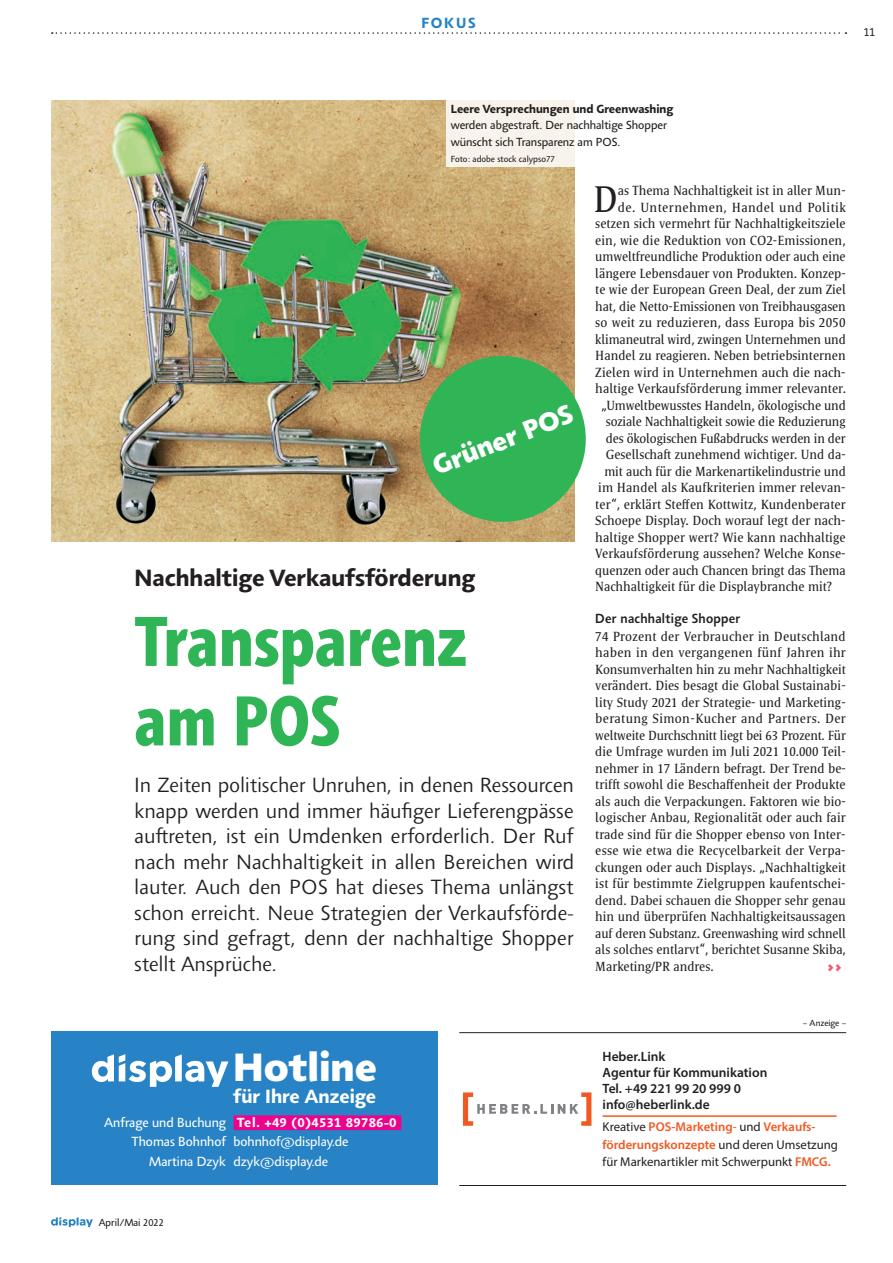
<style>
.page{position:relative;width:893px;height:1263px;background:#fff}
.page>*{position:absolute;margin:0;border:0;box-sizing:border-box;transform-origin:0 0}
.disp_Artikel_Headlin{font:800 condensed 72px/79.5px "Agilita LT Pro";color:#2fb456}
.t1{font:800 40.35px "Agilita LT Pro";color:#fff}
.disp_Artikel_Fließte{font:37.8px "Satero Serif LT Pro";color:#231f20}
.t2{font:800 27px "Agilita LT Pro";color:#fff}
.disp_Artikel_Subhead{font:700 24px "Agilita LT Pro";color:#231f20}
.disp_Artikel_Vorspan{font:300 21px/25.5px "Agilita LT Pro";letter-spacing:.005em;color:#231f20;text-align:justify}
.t3{font:700 19.5px "Agilita LT Pro";color:#fff}
.t4{font:700 15px "Agilita LT Pro";letter-spacing:.115em;color:#2783c5}
.disp_Artikel_Fließte-2{font:13.5px/16.5px "Satero Serif LT Pro";color:#231f20;text-align:justify}
.disp_Artikel_Fließte-3{font:13.5px "Satero Serif LT Pro";color:#231f20;scale:.96 1}
.t5{font:600 13.5px/16.2px "Myriad Pro";color:#231f20}
.t6{font:13.5px "Agilita LT Pro";color:#fff}
.t7{font:700 13.5px "Agilita LT Pro";letter-spacing:.06em;color:#fff}
.disp_Artikel_Fließte-4{font:13.5px "Satero Serif LT Pro";letter-spacing:.03em;color:#231f20}
.disp_Artikel_Zwische{font:500 13.5px "Agilita LT Pro";letter-spacing:.02em;color:#231f20}
.t8{font:900 13.5px "Agilita LT Pro";color:#f05972}
.t9{font:12.75px/17.2px "Myriad Pro";color:#231f20}
.disp_Artikel_Bildunt{font:12px/16.5px "Agilita LT Pro";color:#231f20}
.t10{font:11.85px "Agilita LT Pro";color:#231f20}
.t11{font:10.5px "Agilita LT Pro";color:#231f20}
.disp_Artikel_Bildunt-2{font:9px "Agilita LT Pro";color:#231f20}
.disp_BU{font:9px "Agilita LT Pro";color:#231f20}
.s1{font-weight:700}
.s2{font-weight:400}
.s3{font-weight:600;color:#f15921}
.s4{color:#f15921}
</style>
<div class="page">
<img style="left:51px;top:101px;width:523px;height:441px">
<div style="left:446px;top:98px;width:260px;height:68px;background:linear-gradient(to right,#f6f0e5,#fff)"></div>
<svg style="left:409px;top:345px;width:177px;height:188px;background:#62af62"></svg>
<svg style="left:51px;top:1217px;width:42px;height:10px"></svg>
<svg style="left:52px;top:32px;width:794px;height:2px"></svg>
<svg style="left:463px;top:1092px;width:128px;height:34px"></svg>
<hr style="left:603px;top:1115px;width:234px;height:2px;background:#f15921">
<hr style="left:459px;top:1032px;width:387px;height:1px;background:#231f20">
<hr style="left:459px;top:1185px;width:387px;height:1px;background:#231f20">
<div style="left:51px;top:1032px;width:387px;height:153px;background:#2783c5"></div>
<div style="left:234px;top:1115px;width:167px;height:15px;background:#ed028c"></div>
<svg style="left:92px;top:1054px;width:136px;height:33px"></svg>
<p class="t4" style="left:421px;top:12px;width:56px">Fokus</p>
<p class="t10" style="left:864px;top:23px;width:13px">11</p>
<p class="disp_Artikel_Bildunt" style="left:451px;top:100px;width:224px"><span class="s1">Leere Versprechungen und Greenwashing </span>werden abgestraft. Der nachhaltige Shopper wünscht sich Transparenz am POS.</p>
<p class="disp_Artikel_Bildunt-2" style="left:451px;top:153px;width:106px">Foto: adobe stock calypso77</p>
<p class="t2" style="left:426px;top:447px;width:149px;rotate:-21deg">Grüner POS</p>
<p class="disp_Artikel_Subhead" style="left:135px;top:561px;width:342px">Nachhaltige Verkaufsförderung</p>
<p class="disp_Artikel_Headlin" style="left:135px;top:601px;width:334px">Transparenz am POS</p>
<p class="disp_Artikel_Vorspan" style="left:135px;top:772px;width:441px">In Zeiten politischer Unruhen, in denen Ressourcen knapp werden und immer häufiger Lieferengpässe auftreten, ist ein Umdenken erforderlich. Der Ruf nach mehr Nachhaltigkeit in allen Bereichen wird lauter. Auch den POS hat dieses Thema unlängst schon erreicht. Neue Strategien der Verkaufsförde&shy;rung sind gefragt, denn der nachhaltige Shopper stellt Ansprüche.</p>
<p class="t1" style="left:233px;top:1036px;width:145px">Hotline</p>
<p class="t3" style="left:233px;top:1082px;width:144px">für Ihre Anzeige</p>
<p class="t7" style="left:104px;top:1112px;width:294px"><span class="s2">Anfrage und Buchung</span> Tel. +49 (0)4531 89786-0</p>
<p class="t6" style="left:131px;top:1132px;width:219px">Thomas Bohnhof bohnhof@display.de</p>
<p class="t6" style="left:149px;top:1152px;width:180px">Martina Dzyk dzyk@display.de</p>
<p class="t11" style="left:99px;top:1215px;width:67px">April/Mai 2022</p>
<p class="disp_Artikel_Fließte" style="left:593px;top:176px;width:26px">D</p>
<p class="disp_Artikel_Fließte-2" style="left:618px;top:182px;width:229px">as Thema Nachhaltigkeit ist in aller Mun-</p>
<p class="disp_Artikel_Fließte-4" style="left:618px;top:199px;width:229px">de. Unternehmen, Handel und Politik</p>
<p class="disp_Artikel_Fließte-2" style="left:595px;top:215px;width:252px">setzen sich vermehrt für Nachhaltigkeitsziele</p>
<p class="disp_Artikel_Fließte-2" style="left:595px;top:232px;width:252px">ein, wie die Reduktion von CO2-Emissionen,</p>
<p class="disp_Artikel_Fließte-2" style="left:595px;top:248px;width:252px">umweltfreundliche Produktion oder auch eine</p>
<p class="disp_Artikel_Fließte-2" style="left:595px;top:265px;width:252px">längere Lebensdauer von Produkten. Konzep-</p>
<p class="disp_Artikel_Fließte-2" style="left:595px;top:281px;width:252px">te wie der European Green Deal, der zum Ziel</p>
<p class="disp_Artikel_Fließte-2" style="left:595px;top:298px;width:252px">hat, die Netto-Emissionen von Treibhausgasen</p>
<p class="disp_Artikel_Fließte-2" style="left:595px;top:314px;width:252px">so weit zu reduzieren, dass Europa bis 2050</p>
<p class="disp_Artikel_Fließte-3" style="left:595px;top:331px;width:263px">klimaneutral wird, zwingen Unternehmen und</p>
<p class="disp_Artikel_Fließte-2" style="left:595px;top:347px;width:252px">Handel zu reagieren. Neben betriebsinternen</p>
<p class="disp_Artikel_Fließte-2" style="left:595px;top:364px;width:252px">Zielen wird in Unternehmen auch die nach-</p>
<p class="disp_Artikel_Fließte-2" style="left:595px;top:380px;width:252px">haltige Verkaufsförderung immer relevanter.</p>
<p class="disp_Artikel_Fließte-3" style="left:601px;top:397px;width:256px">„Umweltbewusstes Handeln, ökologische und</p>
<p class="disp_Artikel_Fließte-3" style="left:606px;top:413px;width:251px">soziale Nachhaltigkeit sowie die Reduzierung</p>
<p class="disp_Artikel_Fließte-3" style="left:606px;top:430px;width:251px">des ökologischen Fußabdrucks werden in der</p>
<p class="disp_Artikel_Fließte-2" style="left:606px;top:446px;width:242px">Gesellschaft zunehmend wichtiger. Und da-</p>
<p class="disp_Artikel_Fließte-2" style="left:604px;top:463px;width:243px">mit auch für die Markenartikelindustrie und</p>
<p class="disp_Artikel_Fließte-2" style="left:598px;top:479px;width:249px">im Handel als Kaufkriterien immer relevan-</p>
<p class="disp_Artikel_Fließte-2" style="left:595px;top:496px;width:252px">ter“, erklärt Steffen Kottwitz, Kundenberater</p>
<p class="disp_Artikel_Fließte-2" style="left:595px;top:512px;width:252px">Schoepe Display. Doch worauf legt der nach-</p>
<p class="disp_Artikel_Fließte-2" style="left:595px;top:529px;width:252px">haltige Shopper wert? Wie kann nachhaltige</p>
<p class="disp_Artikel_Fließte-2" style="left:595px;top:545px;width:252px">Verkaufsförderung aussehen? Welche Konse-</p>
<p class="disp_Artikel_Fließte-2" style="left:595px;top:562px;width:252px">quenzen oder auch Chancen bringt das Thema</p>
<p class="disp_Artikel_Fließte-2" style="left:595px;top:578px;width:238px">Nachhaltigkeit für die Displaybranche mit?</p>
<p class="disp_Artikel_Zwische" style="left:595px;top:609px;width:147px">Der nachhaltige Shopper</p>
<p class="disp_Artikel_Fließte-2" style="left:595px;top:628px;width:252px">74 Prozent der Verbraucher in Deutschland haben in den vergangenen fünf Jahren ihr Konsumverhalten hin zu mehr Nachhaltigkeit verändert. Dies besagt die Global Sustainabi&shy;lity Study 2021 der Strategie- und Marketing&shy;beratung Simon-Kucher and Partners. Der weltweite Durchschnitt liegt bei 63 Prozent. Für die Umfrage wurden im Juli 2021 10.000 Teil&shy;nehmer in 17 Ländern befragt. Der Trend be&shy;trifft sowohl die Beschaffenheit der Produkte als auch die Verpackungen. Faktoren wie bio&shy;logischer Anbau, Regionalität oder auch fair trade sind für die Shopper ebenso von Inter&shy;esse wie etwa die Recycelbarkeit der Verpa&shy;ckungen oder auch Displays. „Nachhaltigkeit ist für bestimmte Zielgruppen kaufentschei&shy;dend. Dabei schauen die Shopper sehr genau hin und überprüfen Nachhaltigkeitsaussagen auf deren Substanz. Greenwashing wird schnell als solches entlarvt“, berichtet Susanne Skiba, Marketing/PR andres.</p>
<p class="t8" style="left:827px;top:955px;width:17px">&gt;&gt;</p>
<p class="disp_BU" style="left:803px;top:1017px;width:45px">– Anzeige –</p>
<p class="t5" style="left:603px;top:1047px;width:166px">Heber.Link<br>Agentur für Kommunikation<br>Tel. +49 221 99 20 999 0 info@heberlink.de</p>
<p class="t9" style="left:603px;top:1118px;width:237px">Kreative <span class="s3">POS-Marketing</span><span class="s4">-</span> und <span class="s3">Verkaufs&shy;förderungskonzepte</span> und deren Umsetzung für Markenartikler mit Schwerpunkt <span class="s3">FMCG.</span></p>
</div>
